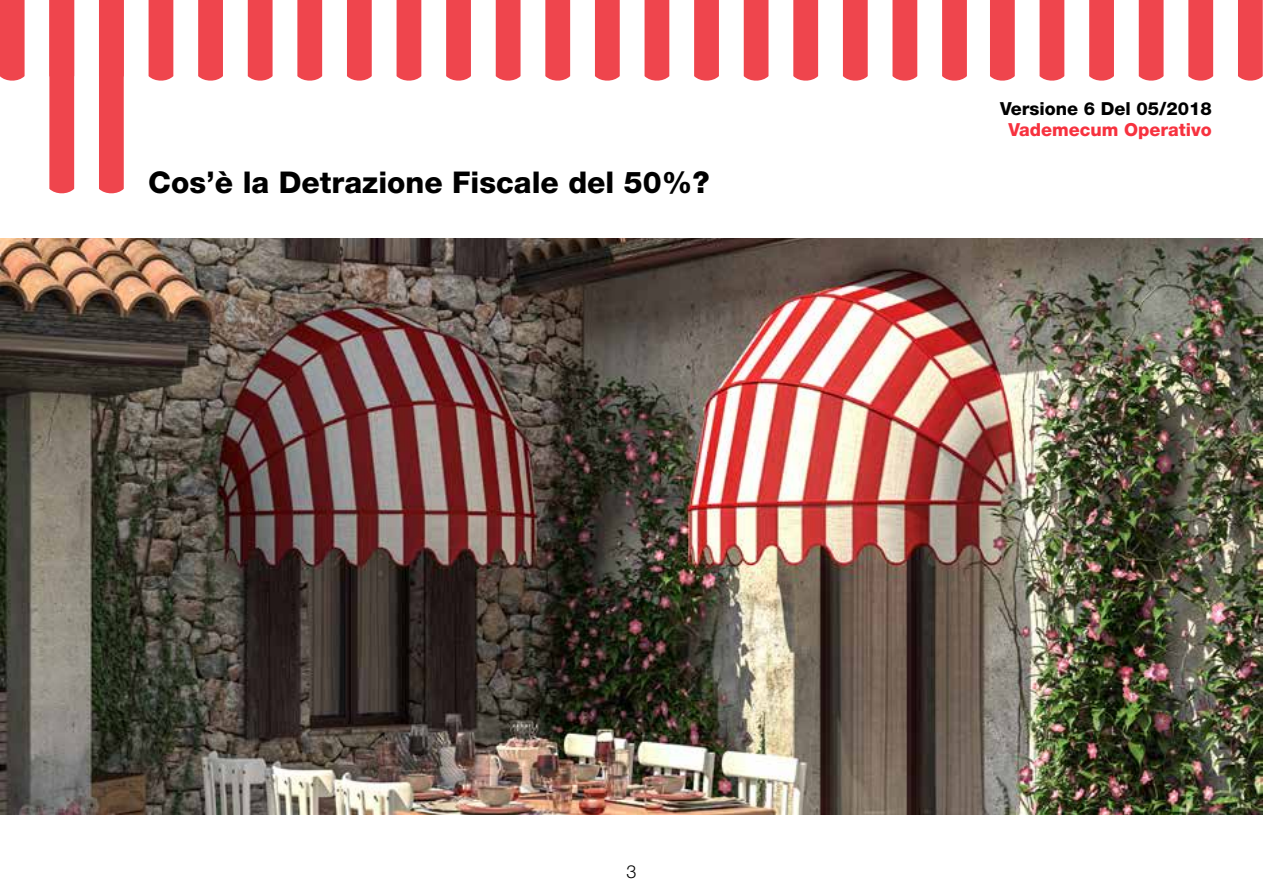
<style>
.page{position:relative;width:1263px;height:893px;background:#fff}
.page>*{position:absolute;margin:0;border:0;box-sizing:border-box;transform-origin:0 0}
.t1{font:800 30px "Helvetica Neue LT Std";color:#000}
.t2{font:800 18px "Helvetica Neue LT Std";color:#000}
.t3{font:800 18px "Helvetica Neue LT Std";color:#f7323f}
.t4{font:300 18px "Helvetica Neue LT Std";color:#000}
</style>
<div class="page">
<div style="left:0;top:0;width:25px;height:81px;background:#ef454d"></div>
<div style="left:149px;top:0;width:24px;height:81px;background:#ef454d"></div>
<div style="left:198px;top:0;width:25px;height:81px;background:#ef454d"></div>
<div style="left:248px;top:0;width:25px;height:81px;background:#ef454d"></div>
<div style="left:297px;top:0;width:25px;height:81px;background:#ef454d"></div>
<div style="left:347px;top:0;width:25px;height:81px;background:#ef454d"></div>
<div style="left:397px;top:0;width:24px;height:81px;background:#ef454d"></div>
<svg style="left:446px;top:0;width:25px;height:81px"></svg>
<div style="left:496px;top:0;width:24px;height:81px;background:#ef454d"></div>
<div style="left:545px;top:0;width:25px;height:81px;background:#ef454d"></div>
<div style="left:595px;top:0;width:25px;height:81px;background:#ef454d"></div>
<div style="left:644px;top:0;width:25px;height:81px;background:#ef454d"></div>
<svg style="left:694px;top:0;width:25px;height:81px"></svg>
<div style="left:744px;top:0;width:24px;height:81px;background:#ef454d"></div>
<div style="left:793px;top:0;width:25px;height:81px;background:#ef454d"></div>
<div style="left:843px;top:0;width:25px;height:81px;background:#ef454d"></div>
<div style="left:892px;top:0;width:25px;height:81px;background:#ef454d"></div>
<svg style="left:942px;top:0;width:25px;height:81px"></svg>
<div style="left:990px;top:0;width:25px;height:81px;background:#ef454d"></div>
<div style="left:1039px;top:0;width:25px;height:81px;background:#ef454d"></div>
<div style="left:1089px;top:0;width:25px;height:81px;background:#ef454d"></div>
<div style="left:1139px;top:0;width:24px;height:81px;background:#ef454d"></div>
<div style="left:1188px;top:0;width:25px;height:81px;background:#ef454d"></div>
<div style="left:1238px;top:0;width:25px;height:81px;background:#ef454d"></div>
<div style="left:49px;top:0;width:25px;height:194px;background:#ef454d"></div>
<div style="left:99px;top:0;width:25px;height:194px;background:#ef454d"></div>
<img style="left:0;top:238px;width:1263px;height:576px">
<p class="t1" style="left:148px;top:165px;width:563px">Cos’è la Detrazione Fiscale del 50%?</p>
<p class="t4" style="left:626px;top:861px;width:12px">3</p>
<p class="t2" style="left:1000px;top:98px;width:213px">Versione 6 Del 05/2018</p>
<p class="t3" style="left:1008px;top:119px;width:205px">Vademecum Operativo</p>
</div>
